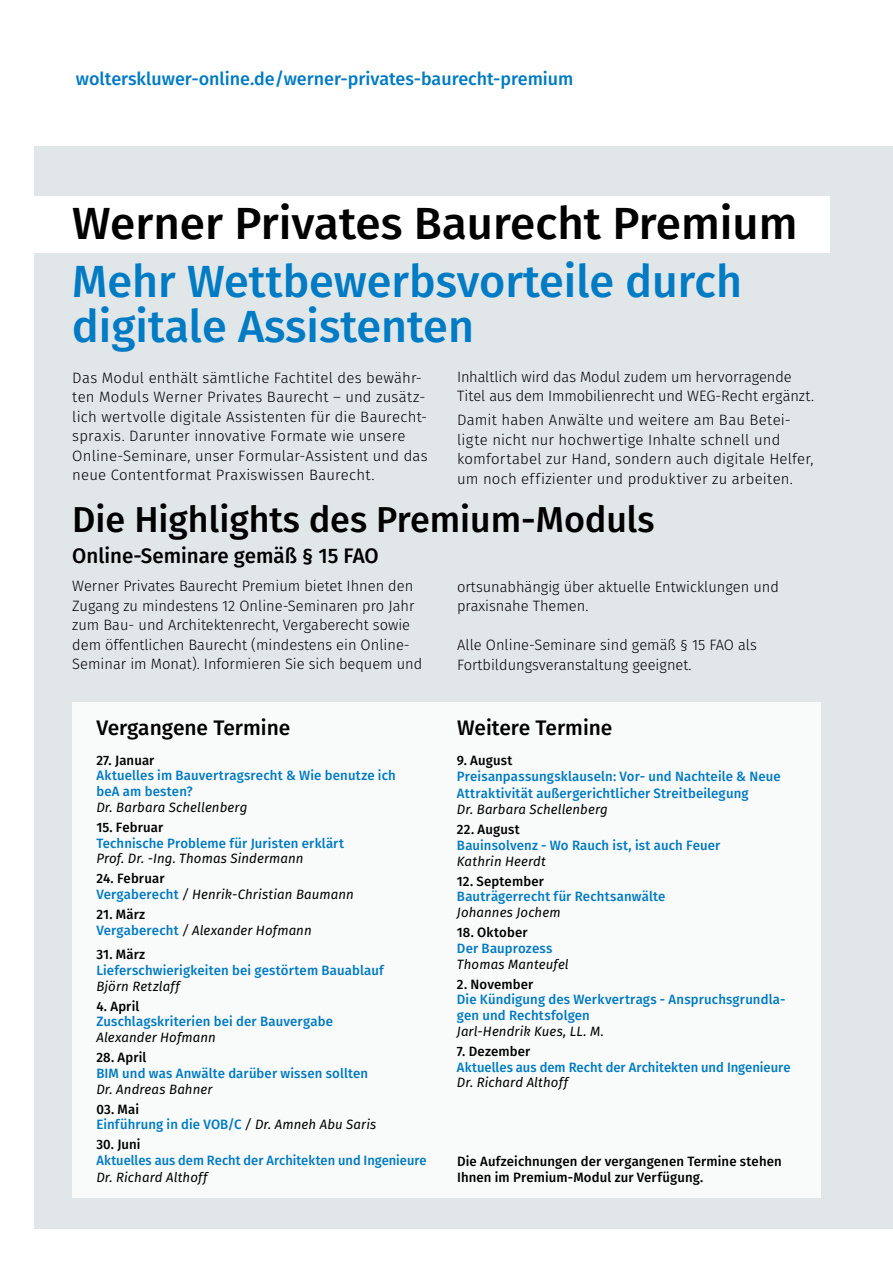
<style>
.page{position:relative;width:893px;height:1263px;background:#fff}
.page>*{position:absolute;margin:0;border:0;box-sizing:border-box;transform-origin:0 0}
.t1{font:500 45px/45px "Fira Sans";color:#007bc4}
.t2{font:500 45px "Fira Sans";color:#000}
.t3{font:500 36px "Fira Sans";color:#000}
.t4{font:500 21px "Fira Sans";color:#000}
.t5{font:500 18px "Fira Sans";color:#007bc4}
.t6{font:300 15px/19.5px "Fira Sans";color:#000}
.t7{font:500 13.5px/15.8px "Fira Sans";letter-spacing:.01em;color:#007bc4}
.t8{font:italic 13.5px/15.8px "Fira Sans";letter-spacing:.01em;color:#000}
.t9{font:500 13.5px/16.5px "Fira Sans";letter-spacing:.01em;color:#000}
.t10{font:500 13.5px "Fira Sans";letter-spacing:.01em;color:#007bc4;scale:.96 1}
.s1{font-weight:500;font-style:normal}
.s2{font-weight:500;font-style:normal;color:#007bc4}
.s3{color:#000}
.s4{font-weight:400;font-style:italic;color:#000}
</style>
<div class="page">
<div style="left:34px;top:147px;width:859px;height:1082px;background:#e1e6e9"></div>
<div style="left:0;top:196px;width:829px;height:56px;background:#fff"></div>
<div style="left:72px;top:702px;width:749px;height:495px;background:#fff"></div>
<p class="t5" style="left:76px;top:64px;width:499px">wolterskluwer-online.de/werner-privates-baurecht-premium</p>
<h1 class="t2" style="left:72px;top:187px;width:727px">Werner Privates Baurecht Premium</h1>
<h1 class="t1" style="left:72px;top:256px;width:671px">Mehr Wettbewerbsvorteile durch digitale Assistenten</h1>
<p class="t6" style="left:72px;top:368px;width:357px">Das Modul enthält sämtliche Fachtitel des bewähr&shy;ten Moduls Werner Privates Baurecht – und zusätz&shy;lich wertvolle digitale Assistenten für die Baurecht&shy;spraxis. Darunter innovative Formate wie unsere Online-Seminare, unser Formular-Assistent und das neue Contentformat Praxiswissen Baurecht.</p>
<p class="t6" style="left:457px;top:367px;width:359px">Inhaltlich wird das Modul zudem um hervorragende<br>Titel aus dem Immobilienrecht und WEG-Recht ergänzt.</p>
<p class="t6" style="left:457px;top:410px;width:358px">Damit haben Anwälte und weitere am Bau Betei&shy;ligte nicht nur hochwertige Inhalte schnell und komfortabel zur Hand, sondern auch digitale Helfer, um noch effizienter und produktiver zu arbeiten.</p>
<h2 class="t3" style="left:72px;top:491px;width:584px">Die Highlights des Premium-Moduls</h2>
<h3 class="t4" style="left:72px;top:539px;width:308px">Online-Seminare gemäß § 15 FAO</h3>
<p class="t6" style="left:72px;top:576px;width:352px">Werner Privates Baurecht Premium bietet Ihnen den Zugang zu mindestens 12 Online-Seminaren pro Jahr zum Bau- und Architektenrecht, Vergaberecht sowie dem öffentlichen Baurecht (mindestens ein Online-Seminar im Monat). Informieren Sie sich bequem und</p>
<p class="t6" style="left:457px;top:577px;width:323px">ortsunabhängig über aktuelle Entwicklungen und praxisnahe Themen.</p>
<p class="t6" style="left:457px;top:635px;width:301px">Alle Online-Seminare sind gemäß § 15 FAO als<br>Fortbildungsveranstaltung geeignet.</p>
<h3 class="t4" style="left:96px;top:711px;width:195px">Vergangene Termine</h3>
<h3 class="t4" style="left:457px;top:711px;width:157px">Weitere Termine</h3>
<p class="t9" style="left:96px;top:751px;width:60px">27. Januar</p>
<p class="t7" style="left:96px;top:767px;width:301px">Aktuelles im Bauvertragsrecht &amp; Wie benutze ich beA am besten?</p>
<p class="t8" style="left:96px;top:799px;width:152px">Dr. Barbara Schellenberg</p>
<p class="t9" style="left:96px;top:818px;width:68px">15. Februar</p>
<p class="t7" style="left:96px;top:834px;width:249px">Technische Probleme für Juristen erklärt</p>
<p class="t8" style="left:96px;top:850px;width:209px">Prof. Dr. -Ing. Thomas Sindermann</p>
<p class="t8" style="left:96px;top:870px;width:259px"><span class="s1">24. Februar<br></span><span class="s2">Vergaberecht</span> / Henrik-Christian Baumann</p>
<p class="t8" style="left:96px;top:906px;width:217px"><span class="s1">21. März<br></span><span class="s2">Vergaberecht</span> / Alexander Hofmann</p>
<p class="t9" style="left:96px;top:945px;width:50px">31. März</p>
<p class="t7" style="left:96px;top:961px;width:289px">Lieferschwierigkeiten bei gestörtem Bauablauf</p>
<p class="t8" style="left:96px;top:978px;width:85px">Björn Retzlaff</p>
<p class="t9" style="left:96px;top:997px;width:45px">4. April</p>
<p class="t7" style="left:96px;top:1013px;width:238px">Zuschlagskriterien bei der Bauvergabe</p>
<p class="t8" style="left:96px;top:1029px;width:121px">Alexander Hofmann</p>
<p class="t9" style="left:96px;top:1048px;width:52px">28. April</p>
<p class="t7" style="left:96px;top:1064px;width:273px">BIM und was Anwälte darüber wissen sollten</p>
<p class="t8" style="left:96px;top:1081px;width:118px">Dr. Andreas Bahner</p>
<p class="t7" style="left:96px;top:1100px;width:281px"><span class="s3">03. Mai<br></span>Einführung in die VOB/C <span class="s4">/ Dr. Amneh Abu Saris</span></p>
<p class="t9" style="left:96px;top:1136px;width:46px">30. Juni</p>
<p class="t10" style="left:96px;top:1149px;width:345px">Aktuelles aus dem Recht der Architekten und Ingenieure</p>
<p class="t8" style="left:96px;top:1169px;width:113px">Dr. Richard Althoff</p>
<p class="t9" style="left:457px;top:751px;width:57px">9. August</p>
<p class="t7" style="left:457px;top:767px;width:325px;line-height:16.5px">Preisanpassungsklauseln: Vor- und Nachteile &amp; Neue<br>Attraktivität außergerichtlicher Streitbeilegung</p>
<p class="t8" style="left:457px;top:801px;width:152px">Dr. Barbara Schellenberg</p>
<p class="t9" style="left:457px;top:820px;width:64px">22. August</p>
<p class="t7" style="left:457px;top:836px;width:265px">Bauinsolvenz - Wo Rauch ist, ist auch Feuer</p>
<p class="t8" style="left:457px;top:853px;width:91px">Kathrin Heerdt</p>
<p class="t9" style="left:457px;top:872px;width:89px">12. September</p>
<p class="t7" style="left:457px;top:888px;width:210px">Bauträgerrecht für Rechtsanwälte</p>
<p class="t8" style="left:457px;top:904px;width:105px">Johannes Jochem</p>
<p class="t9" style="left:457px;top:923px;width:72px">18. Oktober</p>
<p class="t7" style="left:457px;top:939px;width:97px">Der Bauprozess</p>
<p class="t8" style="left:457px;top:956px;width:113px">Thomas Manteufel</p>
<p class="t9" style="left:457px;top:975px;width:78px">2. November</p>
<p class="t7" style="left:457px;top:991px;width:330px">Die Kündigung des Werkvertrags - Anspruchsgrundla&shy;gen und Rechtsfolgen</p>
<p class="t8" style="left:457px;top:1023px;width:149px">Jarl-Hendrik Kues, LL. M.</p>
<p class="t9" style="left:457px;top:1042px;width:75px">7. Dezember</p>
<p class="t7" style="left:457px;top:1058px;width:335px">Aktuelles aus dem Recht der Architekten und Ingenieure</p>
<p class="t8" style="left:457px;top:1074px;width:113px">Dr. Richard Althoff</p>
<p class="t9" style="left:457px;top:1152px;width:326px">Die Aufzeichnungen der vergangenen Termine stehen<br>Ihnen im Premium-Modul zur Verfügung.</p>
</div>
